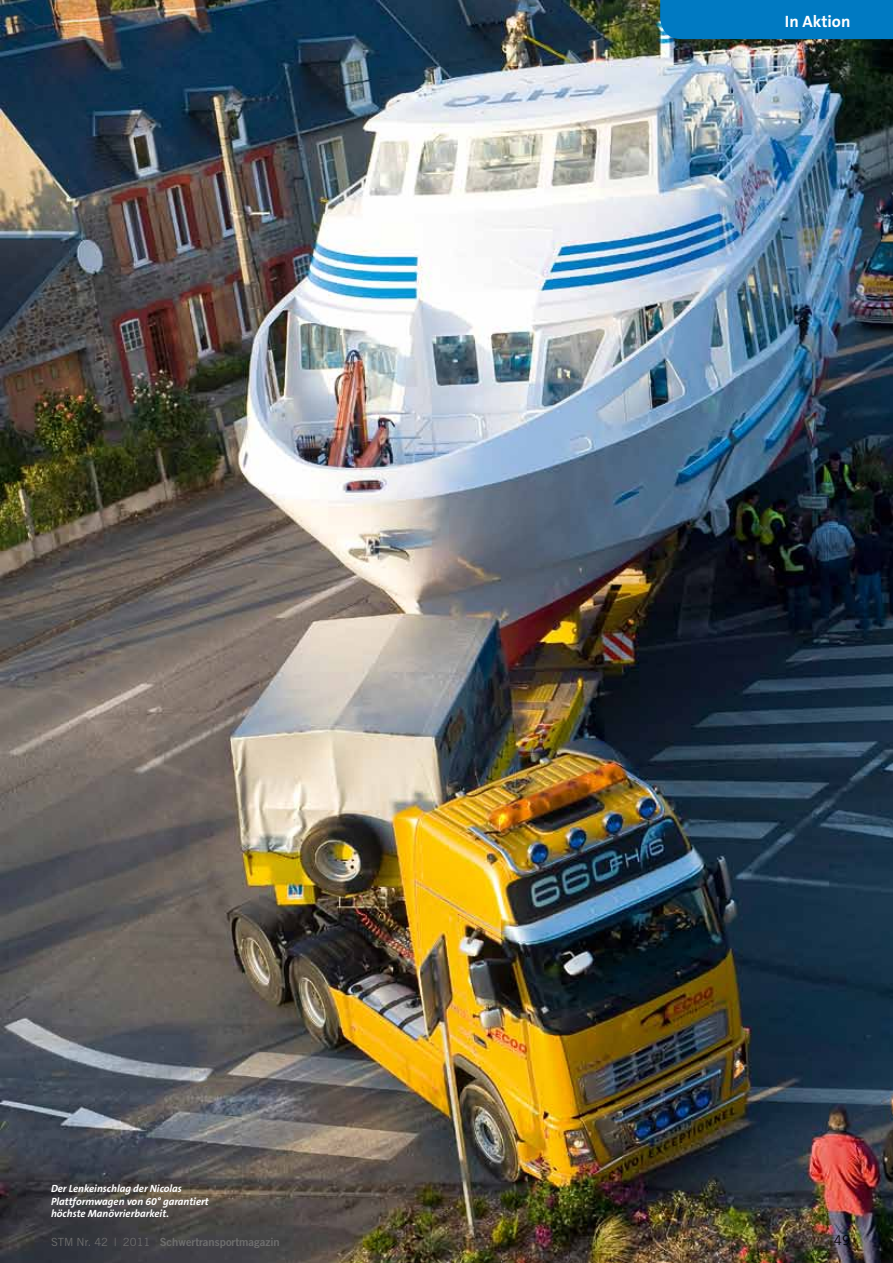
<style>
.page{position:relative;width:893px;height:1263px;background:#fff}
.page>*{position:absolute;margin:0;border:0;box-sizing:border-box;transform-origin:0 0}
.t1{font:700 16.5px "The Sans B7";color:#fff}
.t2{font:13.5px "Trade Gothic";color:#000}
.t3{font:11.25px "Trade Gothic Bold Two";color:#6e6e6e}
.t4{font:italic 700 10.5px/12.3px "The Sans B7";color:#fff}
.s1{font-family:"Trade Gothic"}
</style>
<div class="page">
<img style="left:0;top:0;width:893px;height:1263px">
<div style="left:660px;top:0;width:233px;height:39px;background:#007ac2"></div>
<p class="t4" style="left:51px;top:1183px;width:159px">Der Lenkeinschlag der Nicolas<br>Plattformwagen von 60° garantiert höchste Manövrierbarkeit.</p>
<h1 class="t1" style="left:785px;top:13px;width:67px">In Aktion</h1>
<p class="t3" style="left:51px;top:1235px;width:230px"><span class="s1">STM Nr. 42 | 2011</span> Schwertransportmagazin</p>
<p class="t2" style="left:834px;top:1232px;width:18px">49</p>
</div>
